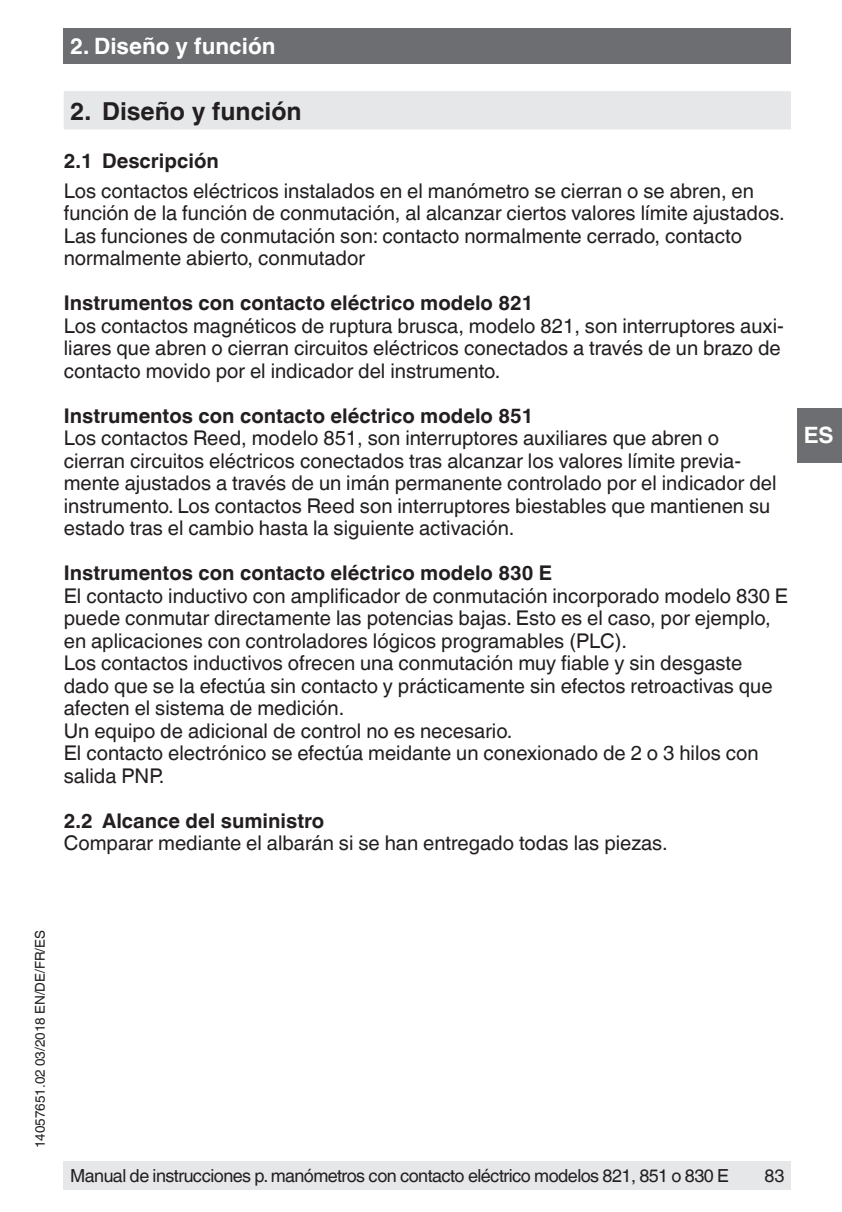
<style>
.page{position:relative;width:842px;height:1212px;background:#fff}
.page>*{position:absolute;margin:0;border:0;box-sizing:border-box;transform-origin:0 0}
.t1{font:700 24.75px "Helvetica World";color:#231f20}
.t2{font:700 22.5px "Helvetica World";color:#fff}
.t3{font:20.25px/22.5px "Helvetica World";color:#231f20}
.t4{font:700 20.25px "Helvetica World";color:#231f20}
.t5{font:18px "Helvetica World";letter-spacing:-.03em;color:#231f20}
.t6{font:13.5px "Helvetica World";color:#231f20}
</style>
<div class="page">
<div style="left:64px;top:29px;width:727px;height:35px;background:#6d6e71"></div>
<div style="left:797px;top:408px;width:45px;height:54px;background:#6d6e71"></div>
<div style="left:64px;top:1161px;width:727px;height:28px;background:#e6e7e9"></div>
<div style="left:64px;top:91px;width:727px;height:38px;background:#e6e7e9"></div>
<p class="t2" style="left:70px;top:37px;width:207px">2. Diseño y función</p>
<p class="t1" style="left:70px;top:101px;width:233px">2. Diseño y función</p>
<p class="t4" style="left:64px;top:153px;width:157px">2.1 Descripción</p>
<p class="t3" style="left:64px;top:181px;width:722px">Los contactos eléctricos instalados en el manómetro se cierran o se abren, en función de la función de conmutación, al alcanzar ciertos valores límite ajustados.<br>Las funciones de conmutación son: contacto normalmente cerrado, contacto normalmente abierto, conmutador</p>
<p class="t4" style="left:64px;top:295px;width:471px">Instrumentos con contacto eléctrico modelo 821</p>
<p class="t3" style="left:64px;top:316px;width:721px">Los contactos magnéticos de ruptura brusca, modelo 821, son interruptores auxi&shy;liares que abren o cierran circuitos eléctricos conectados a través de un brazo de contacto movido por el indicador del instrumento.</p>
<p class="t4" style="left:64px;top:407px;width:471px">Instrumentos con contacto eléctrico modelo 851</p>
<p class="t3" style="left:64px;top:429px;width:714px">Los contactos Reed, modelo 851, son interruptores auxiliares que abren o cierran circuitos eléctricos conectados tras alcanzar los valores límite previa&shy;mente ajustados a través de un imán permanente controlado por el indicador del instrumento. Los contactos Reed son interruptores biestables que mantienen su estado tras el cambio hasta la siguiente activación.</p>
<p class="t4" style="left:64px;top:565px;width:490px">Instrumentos con contacto eléctrico modelo 830 E</p>
<p class="t3" style="left:64px;top:584px;width:726px">El contacto inductivo con amplificador de conmutación incorporado modelo 830 E puede conmutar directamente las potencias bajas. Esto es el caso, por ejemplo, en aplicaciones con controladores lógicos programables (PLC).<br>Los contactos inductivos ofrecen una conmutación muy fiable y sin desgaste dado que se la efectúa sin contacto y prácticamente sin efectos retroactivas que afecten el sistema de medición.<br>Un equipo de adicional de control no es necesario.<br>El contacto electrónico se efectúa meidante un conexionado de 2 o 3 hilos con salida PNP.</p>
<p class="t4" style="left:64px;top:812px;width:262px">2.2 Alcance del suministro</p>
<p class="t3" style="left:64px;top:834px;width:605px">Comparar mediante el albarán si se han entregado todas las piezas.</p>
<p class="t2" style="left:804px;top:422px;width:31px">ES</p>
<p class="t6" style="left:35px;top:1148px;width:220px;rotate:-90deg">14057651.02 03/2018 EN/DE/FR/ES</p>
<p class="t5" style="left:70px;top:1168px;width:660px">Manual de instrucciones p. manómetros con contacto eléctrico modelos 821, 851 o 830 E</p>
<p class="t5" style="left:764px;top:1168px;width:22px">83</p>
</div>
